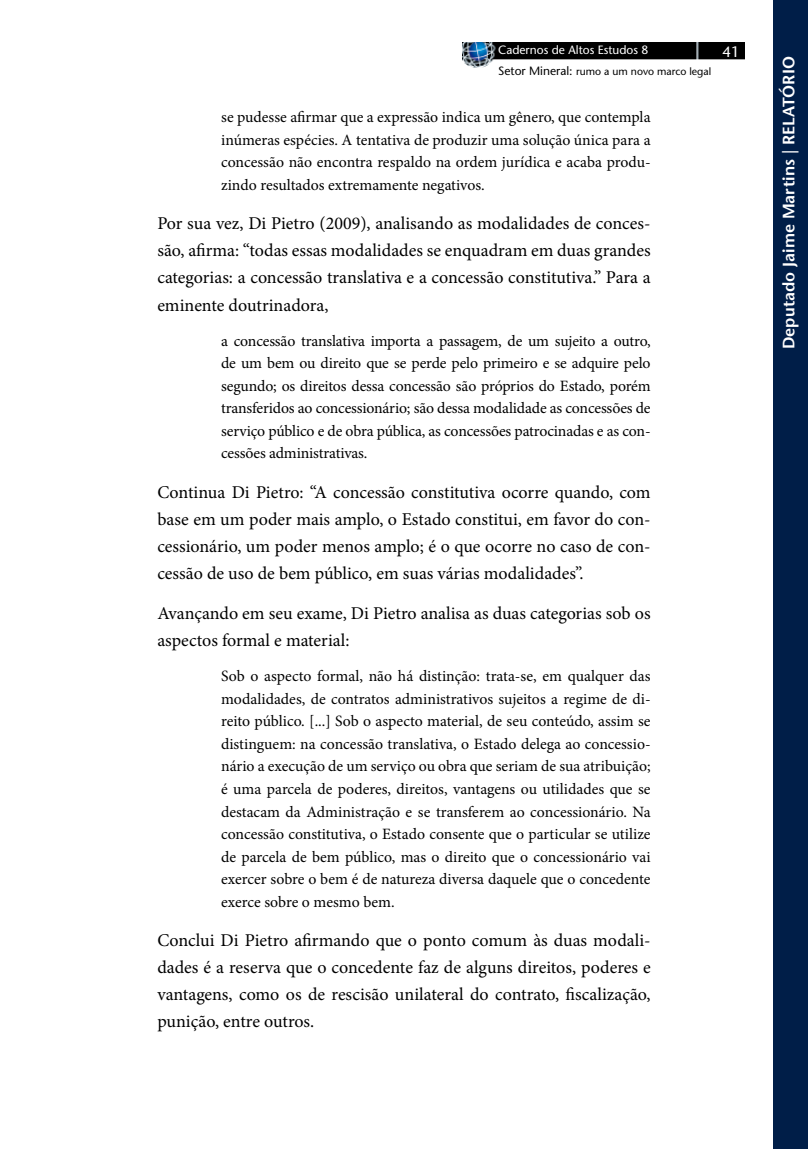
<style>
.page{position:relative;width:808px;height:1149px;background:#fff}
.page>*{position:absolute;margin:0;border:0;box-sizing:border-box;transform-origin:0 0}
.t1{font:18px/27px "Minion Pro";color:#000;text-align:justify}
.t2{font:600 16.5px "Stone Sans";letter-spacing:.005em;color:#fff}
.t3{font:15.75px/22.5px "Minion Pro";letter-spacing:-.005em;color:#000;text-align:justify}
.t4{font:500 15px "Stone Sans Std";color:#fff}
.t5{font:500 12px "Stone Sans Std";color:#fff}
.t6{font:500 10.5px "Stone Sans Std";color:#000}
.s1{font-size:12px}
</style>
<div class="page">
<img style="left:462px;top:42px;width:282px;height:26px">
<div style="left:773px;top:0;width:35px;height:1148px;background:#001e48"></div>
<p class="t5" style="left:498px;top:43px;width:152px">Cadernos de Altos Estudos 8</p>
<p class="t6" style="left:498px;top:65px;width:215px"><span class="s1">Setor Mineral:</span> rumo a um novo marco legal</p>
<p class="t3" style="left:221px;top:106px;width:431px">se pudesse afirmar que a expressão indica um gênero, que contempla inúmeras espécies. A tentativa de produzir uma solução única para a concessão não encontra respaldo na ordem jurídica e acaba produ&shy;zindo resultados extremamente negativos.</p>
<p class="t1" style="left:157px;top:210px;width:495px">Por sua vez, Di Pietro (2009), analisando as modalidades de conces&shy;são, afirma: “todas essas modalidades se enquadram em duas grandes categorias: a concessão translativa e a concessão constitutiva.” Para a eminente doutrinadora,</p>
<p class="t3" style="left:221px;top:329px;width:431px">a concessão translativa importa a passagem, de um sujeito a outro, de um bem ou direito que se perde pelo primeiro e se adquire pelo segundo; os direitos dessa concessão são próprios do Estado, porém transferidos ao concessionário; são dessa modalidade as concessões de serviço público e de obra pública, as concessões patrocinadas e as con&shy;cessões administrativas.</p>
<p class="t1" style="left:157px;top:479px;width:495px">Continua Di Pietro: “A concessão constitutiva ocorre quando, com base em um poder mais amplo, o Estado constitui, em favor do con&shy;cessionário, um poder menos amplo; é o que ocorre no caso de con&shy;cessão de uso de bem público, em suas várias modalidades”.</p>
<p class="t1" style="left:157px;top:599px;width:495px">Avançando em seu exame, Di Pietro analisa as duas categorias sob os aspectos formal e material:</p>
<p class="t3" style="left:221px;top:665px;width:431px">Sob o aspecto formal, não há distinção: trata-se, em qualquer das modalidades, de contratos administrativos sujeitos a regime de di&shy;reito público. [...] Sob o aspecto material, de seu conteúdo, assim se distinguem: na concessão translativa, o Estado delega ao concessio&shy;nário a execução de um serviço ou obra que seriam de sua atribuição; é uma parcela de poderes, direitos, vantagens ou utilidades que se destacam da Administração e se transferem ao concessionário. Na concessão constitutiva, o Estado consente que o particular se utilize de parcela de bem público, mas o direito que o concessionário vai exercer sobre o bem é de natureza diversa daquele que o concedente exerce sobre o mesmo bem.</p>
<p class="t1" style="left:157px;top:926px;width:495px">Conclui Di Pietro afirmando que o ponto comum às duas modali&shy;dades é a reserva que o concedente faz de alguns direitos, poderes e vantagens, como os de rescisão unilateral do contrato, fiscalização, punição, entre outros.</p>
<p class="t4" style="left:722px;top:43px;width:19px">41</p>
<p class="t2" style="left:779px;top:349px;width:294px;rotate:-90deg">Deputado Jaime Martins | RELATÓRIO</p>
</div>
